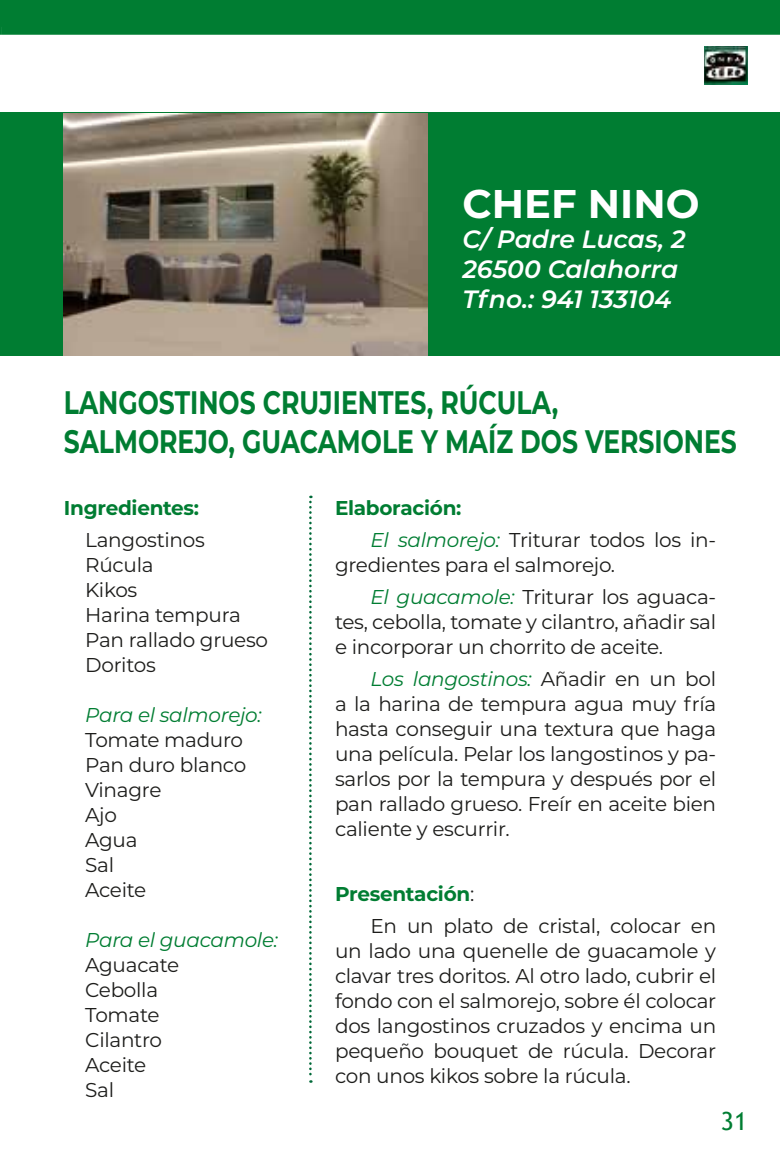
<style>
.page{position:relative;width:780px;height:1170px;background:#fff}
.page>*{position:absolute;margin:0;border:0;box-sizing:border-box;transform-origin:0 0}
.t1{font:700 40px "Montserrat";color:#fff}
.t2{font:700 32.5px/39px "Montserrat";color:#007d32;scale:.77 1}
.t3{font:italic 600 25px/30px "Montserrat";color:#fff}
.t4{font:25px "Trebuchet MS";color:#007d32}
.t5{font:20px/25px "Montserrat";letter-spacing:-.015em;color:#1d1d1b}
.t6{font:italic 20px "Montserrat";letter-spacing:-.015em;color:#007d32}
.t7{font:700 20px "Montserrat";letter-spacing:-.015em;color:#007d32}
.s1{font-weight:700;color:#007d32}
.s2{font-style:italic;color:#007d32}
</style>
<div class="page">
<img style="left:704px;top:46px;width:43px;height:3px">
<img style="left:704px;top:49px;width:43px;height:35px">
<div style="left:0;top:0;width:780px;height:35px;background:#007d32"></div>
<svg style="left:309px;top:495px;width:2px;height:587px"></svg>
<div style="left:0;top:113px;width:780px;height:243px;background:#007d32"></div>
<img style="left:64px;top:113px;width:363px;height:243px">
<h1 class="t1" style="left:462px;top:174px;width:238px">CHEF NINO</h1>
<p class="t3" style="left:462px;top:222px;width:224px">C/ Padre Lucas, 2<br>26500 Calahorra<br>Tfno.: 941 133104</p>
<h2 class="t2" style="left:64px;top:381px;width:875px">LANGOSTINOS CRUJIENTES, RÚCULA,<br>SALMOREJO, GUACAMOLE Y MAÍZ DOS VERSIONES</h2>
<p class="t7" style="left:64px;top:493px;width:137px">Ingredientes:</p>
<p class="t5" style="left:85px;top:526px;width:184px">Langostinos<br>Rúcula<br>Kikos<br>Harina tempura<br>Pan rallado grueso<br>Doritos</p>
<p class="t6" style="left:85px;top:701px;width:178px">Para el salmorejo:</p>
<p class="t5" style="left:85px;top:726px;width:162px">Tomate maduro<br>Pan duro blanco<br>Vinagre<br>Ajo<br>Agua<br>Sal<br>Aceite</p>
<p class="t6" style="left:85px;top:926px;width:194px">Para el guacamole:</p>
<p class="t5" style="left:85px;top:951px;width:96px">Aguacate<br>Cebolla<br>Tomate<br>Cilantro<br>Aceite<br>Sal</p>
<p class="t5" style="left:370px;top:491px;width:347px;line-height:32px;text-indent:-35px"><span class="s1">Elaboración:<br></span><span class="s2">El salmorejo:</span> Triturar todos los in-</p>
<p class="t5" style="left:370px;top:548px;width:347px;line-height:32px;text-indent:-35px">gredientes para el salmorejo.<br><span class="s2">El guacamole:</span> Triturar los aguaca-</p>
<p class="t5" style="left:335px;top:609px;width:382px">tes, cebolla, tomate y cilantro, añadir sal e incorporar un chorrito de aceite.</p>
<p class="t5" style="left:335px;top:666px;width:382px;text-align:justify;text-indent:35px"><span class="s2">Los langostinos:</span> Añadir en un bol a la harina de tempura agua muy fría hasta conseguir una textura que haga una película. Pelar los langostinos y pa&shy;sarlos por la tempura y después por el pan rallado grueso. Freír en aceite bien caliente y escurrir.</p>
<p class="t5" style="left:370px;top:876px;width:347px;line-height:32px;text-indent:-35px"><span class="s1">Presentación</span>:<br>En un plato de cristal, colocar en</p>
<p class="t5" style="left:335px;top:937px;width:382px;text-align:justify">un lado una quenelle de guacamole y clavar tres doritos. Al otro lado, cubrir el fondo con el salmorejo, sobre él colocar dos langostinos cruzados y encima un pequeño bouquet de rúcula. Decorar con unos kikos sobre la rúcula.</p>
<p class="t4" style="left:721px;top:1106px;width:28px">31</p>
</div>
